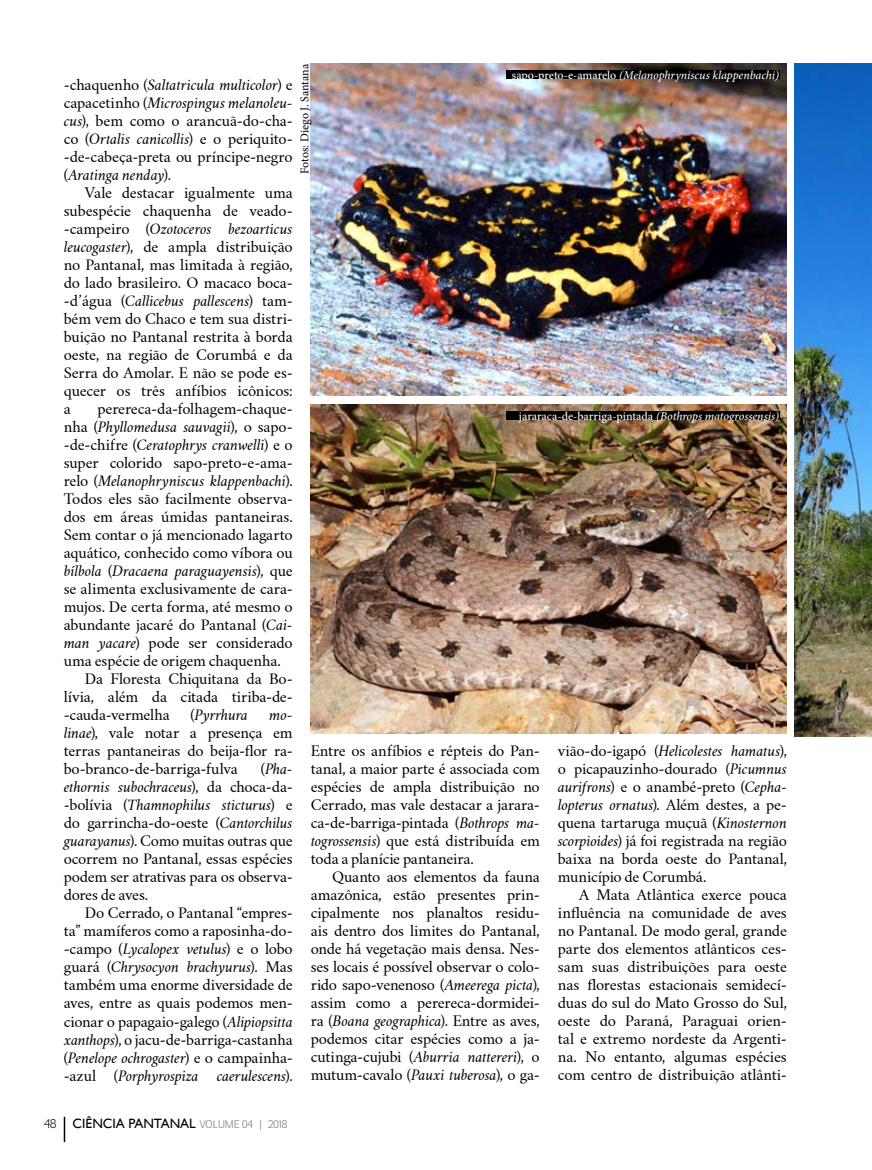
<style>
.page{position:relative;width:872px;height:1170px;background:#fff}
.page>*{position:absolute;margin:0;border:0;box-sizing:border-box;transform-origin:0 0}
.t1{font:14.25px/18px "Crimson Text";letter-spacing:-.01em;color:#000;text-align:justify}
.t2{font:italic 14.25px "Crimson Text";letter-spacing:-.01em;color:#000}
.t3{font:13.5px "Gill Sans";color:#000}
.t4{font:500 12px "Minion Pro";color:#fff}
.t5{font:italic 500 12px "Minion Pro";letter-spacing:-.005em;color:#fff}
.t6{font:12px "Minion Pro";letter-spacing:-.005em;color:#000}
.s1{font-style:normal}
.s2{font-style:italic}
.s3{font-family:"Truth FB";font-weight:300;font-size:12px}
.s4{font-family:"Truth FB";font-weight:300;font-size:10.5px;color:#706f6f}
</style>
<div class="page">
<svg style="left:64px;top:1116px;width:1px;height:25px"></svg>
<img style="left:311px;top:64px;width:476px;height:331px">
<img style="left:311px;top:404px;width:476px;height:329px">
<img style="left:794px;top:64px;width:78px;height:672px">
<div style="left:506px;top:70px;width:273px;height:8px;background:#000"></div>
<div style="left:506px;top:411px;width:273px;height:9px;background:#000"></div>
<p class="t6" style="left:296px;top:174px;width:111px;rotate:-90deg">Fotos: Diego J. Santana</p>
<p class="t5" style="left:512px;top:66px;width:269px"><span class="s1">sapo-preto-e-amarelo</span> (Melanophryniscus klappenbachi)</p>
<p class="t1" style="left:64px;top:78px;width:230px">-chaquenho (<span class="s2">Saltatricula multicolor</span>) e capacetinho (<span class="s2">Microspingus melanoleu&shy;cus</span>), bem como o arancuã-do-cha&shy;co (<span class="s2">Ortalis canicollis</span>) e o periquito--de-cabeça-preta ou príncipe-negro (<span class="s2">Aratinga nenday</span>).</p>
<p class="t1" style="left:64px;top:186px;width:231px;text-indent:21px">Vale destacar igualmente uma subespécie chaquenha de veado--campeiro (<span class="s2">Ozotoceros bezoarticus leucogaster</span>), de ampla distribuição no Pantanal, mas limitada à região, do lado brasileiro. O macaco boca--d’água (<span class="s2">Callicebus pallescens</span>) tam&shy;bém vem do Chaco e tem sua distri&shy;buição no Pantanal restrita à borda oeste, na região de Corumbá e da Serra do Amolar. E não se pode es&shy;quecer os três anfíbios icônicos: a</p>
<p class="t1" style="left:97px;top:402px;width:197px">perereca-da-folhagem-chaque-</p>
<p class="t2" style="left:64px;top:422px;width:230px"><span class="s1">nha (</span>Phyllomedusa sauvagii<span class="s1">), o sapo-</span></p>
<p class="t2" style="left:64px;top:440px;width:230px"><span class="s1">-de-chifre (</span>Ceratophrys cranwelli<span class="s1">) e o</span></p>
<p class="t1" style="left:64px;top:456px;width:230px">super colorido sapo-preto-e-ama-</p>
<p class="t2" style="left:64px;top:476px;width:230px"><span class="s1">relo (</span>Melanophryniscus klappenbachi<span class="s1">).</span></p>
<p class="t1" style="left:64px;top:492px;width:230px">Todos eles são facilmente observa-</p>
<p class="t1" style="left:64px;top:510px;width:230px">dos em áreas úmidas pantaneiras.</p>
<p class="t1" style="left:64px;top:528px;width:230px">Sem contar o já mencionado lagarto</p>
<p class="t1" style="left:64px;top:546px;width:230px">aquático, conhecido como víbora ou</p>
<p class="t2" style="left:64px;top:566px;width:230px">bílbola <span class="s1">(</span>Dracaena paraguayensis<span class="s1">), que</span></p>
<p class="t1" style="left:64px;top:582px;width:230px">se alimenta exclusivamente de cara-</p>
<p class="t1" style="left:64px;top:600px;width:230px">mujos. De certa forma, até mesmo o</p>
<p class="t1" style="left:64px;top:618px;width:230px">abundante jacaré do Pantanal (<span class="s2">Cai-</span></p>
<p class="t1" style="left:64px;top:636px;width:230px"><span class="s2">man yacare</span>) pode ser considerado</p>
<p class="t1" style="left:64px;top:654px;width:219px">uma espécie de origem chaquenha.</p>
<p class="t1" style="left:85px;top:672px;width:209px">Da Floresta Chiquitana da Bo-</p>
<p class="t1" style="left:64px;top:690px;width:230px">lívia, além da citada tiriba-de-</p>
<p class="t1" style="left:64px;top:708px;width:107px">-cauda-vermelha</p>
<p class="t2" style="left:190px;top:710px;width:59px"><span class="s1">(</span>Pyrrhura</p>
<p class="t4" style="left:519px;top:408px;width:262px">jararaca-de-barriga-pintada <span class="s2">(Bothrops matogrossensis)</span></p>
<p class="t1" style="left:64px;top:708px;width:230px;text-indent:205px"><span class="s2">mo&shy;linae</span>), vale notar a presença em terras pantaneiras do beija-flor ra&shy;bo-branco-de-barriga-fulva</p>
<p class="t1" style="left:558px;top:744px;width:231px">vião-do-igapó (<span class="s2">Helicolestes hamatus</span>), o picapauzinho-dourado (<span class="s2">Picumnus aurifrons</span>) e o anambé-preto (<span class="s2">Cepha&shy;lopterus ornatus</span>). Além destes, a pe&shy;quena tartaruga muçuã (<span class="s2">Kinosternon scorpioides</span>) já foi registrada na região baixa na borda oeste do Pantanal, município de Corumbá.</p>
<p class="t1" style="left:558px;top:888px;width:231px;text-indent:21px">A Mata Atlântica exerce pouca influência na comunidade de aves no Pantanal. De modo geral, grande parte dos elementos atlânticos ces&shy;sam suas distribuições para oeste nas florestas estacionais semidecí&shy;duas do sul do Mato Grosso do Sul, oeste do Paraná, Paraguai orien&shy;tal e extremo nordeste da Argenti&shy;na. No entanto, algumas espécies com centro de distribuição atlânti-</p>
<p class="t1" style="left:311px;top:744px;width:230px">Entre os anfíbios e répteis do Pan&shy;tanal, a maior parte é associada com espécies de ampla distribuição no Cerrado, mas vale destacar a jarara&shy;ca-de-barriga-pintada (<span class="s2">Bothrops ma&shy;togrossensis</span>) que está distribuída em toda a planície pantaneira.</p>
<p class="t1" style="left:311px;top:870px;width:230px;text-indent:21px">Quanto aos elementos da fauna amazônica, estão presentes prin&shy;cipalmente nos planaltos residu&shy;ais dentro dos limites do Pantanal, onde há vegetação mais densa. Nes&shy;ses locais é possível observar o colo&shy;rido sapo-venenoso (<span class="s2">Ameerega picta</span>), assim como a perereca-dormidei&shy;ra (<span class="s2">Boana geographica</span>). Entre as aves, podemos citar espécies como a ja&shy;cutinga-cujubi (<span class="s2">Aburria nattereri</span>), o mutum-cavalo (<span class="s2">Pauxi tuberosa</span>), o ga-</p>
<p class="t1" style="left:64px;top:762px;width:230px;text-indent:197px">(<span class="s2">Pha&shy;ethornis subochraceus</span>), da choca-da--bolívia (<span class="s2">Thamnophilus sticturus</span>) e do garrincha-do-oeste (<span class="s2">Cantorchilus guarayanus</span>). Como muitas outras que ocorrem no Pantanal, essas espécies podem ser atrativas para os observa&shy;dores de aves.</p>
<p class="t1" style="left:64px;top:906px;width:230px;text-indent:21px">Do Cerrado, o Pantanal “empres&shy;ta” mamíferos como a raposinha-do--campo (<span class="s2">Lycalopex vetulus</span>) e o lobo guará (<span class="s2">Chrysocyon brachyurus</span>). Mas também uma enorme diversidade de aves, entre as quais podemos men&shy;cionar o papagaio-galego (<span class="s2">Alipiopsitta xanthops</span>), o jacu-de-barriga-castanha (<span class="s2">Penelope ochrogaster</span>) e o campainha--azul (<span class="s2">Porphyrospiza</span></p>
<p class="t2" style="left:217px;top:1070px;width:77px">caerulescens<span class="s1">).</span></p>
<p class="t3" style="left:44px;top:1115px;width:244px"><span class="s3">48</span> CIÊNCIA PANTANAL <span class="s4">VOLUME 04 | 2018</span></p>
</div>
